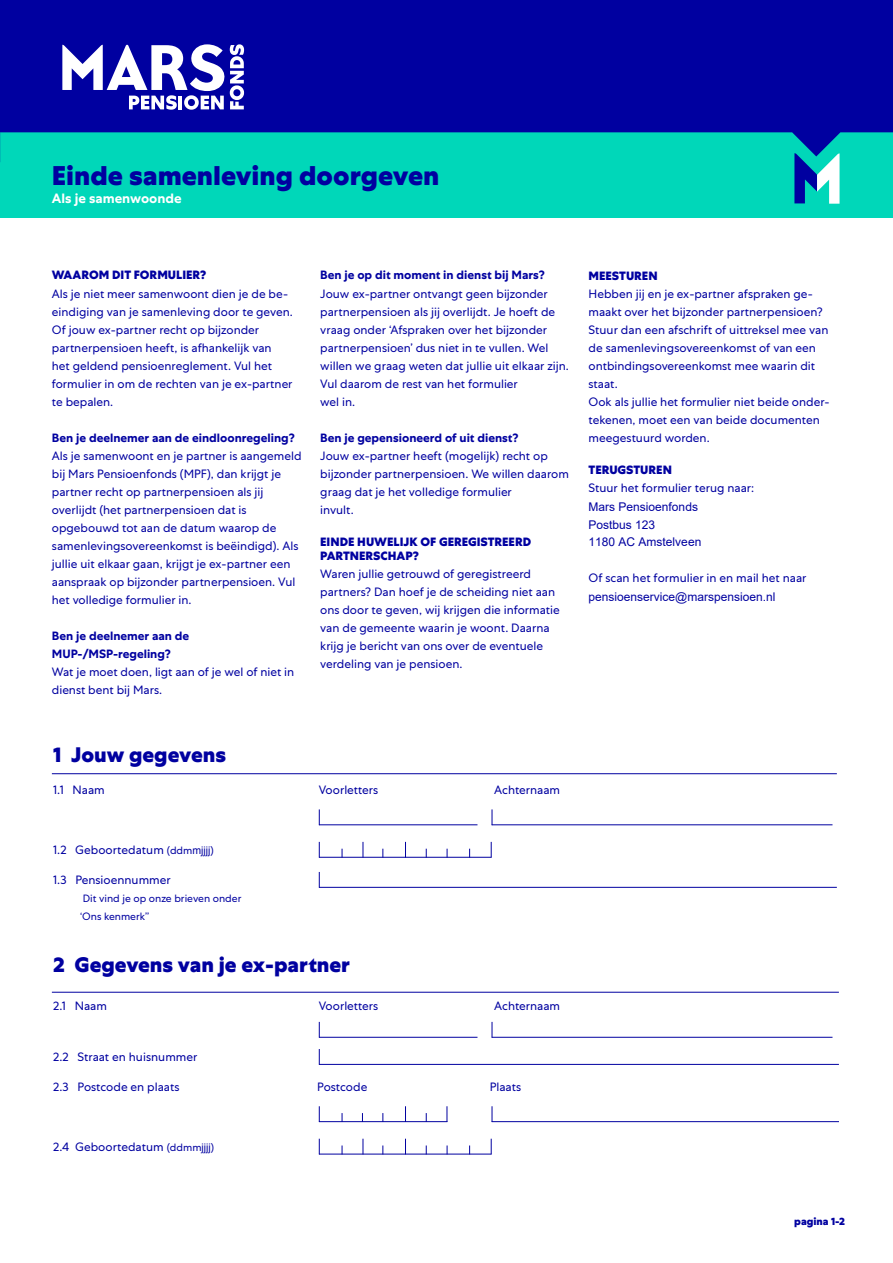
<style>
.page{position:relative;width:893px;height:1263px;background:#fff}
.page>*{position:absolute;margin:0;border:0;box-sizing:border-box;transform-origin:0 0}
.t1{font:800 27px "Mars Centra";color:#0000a0}
.t2{font:800 21px "Mars Centra";color:#0000a0}
.t3{font:700 13.5px "Mars Centra";color:#fff}
.t4{font:12px/18px "Mars Centra";color:#0000a0}
.t5{font:700 12px/18px "Mars Centra";color:#0000a0}
.t6{font:800 12px/14.4px "Mars Centra";color:#0000a0}
.t7{font:12px/17.4px "Arial";color:#0000a0}
.t8{font:10.5px/18px "Mars Centra";color:#0000a0}
.t9{font:800 10.5px "Mars Centra";color:#0000a0}
.s1{font-size:10.5px}
.s2{font-family:"Arial";font-size:10.5px}
</style>
<div class="page">
<hr style="left:52px;top:773px;width:785px;height:1px;background:#0000a0">
<hr style="left:319px;top:887px;width:518px;height:1px;background:#0000a0">
<svg style="left:319px;top:872px;width:1px;height:16px"></svg>
<hr style="left:319px;top:824px;width:158px;height:1px;background:#0000a0">
<svg style="left:319px;top:809px;width:1px;height:16px"></svg>
<hr style="left:492px;top:824px;width:340px;height:1px;background:#0000a0">
<svg style="left:492px;top:809px;width:1px;height:16px"></svg>
<hr style="left:319px;top:857px;width:172px;height:1px;background:#0000a0">
<svg style="left:319px;top:842px;width:1px;height:16px"></svg>
<svg style="left:491px;top:842px;width:1px;height:16px"></svg>
<svg style="left:405px;top:842px;width:1px;height:16px"></svg>
<svg style="left:363px;top:842px;width:1px;height:16px"></svg>
<hr style="left:319px;top:1037px;width:158px;height:1px;background:#0000a0">
<svg style="left:319px;top:1022px;width:1px;height:15px"></svg>
<hr style="left:492px;top:1037px;width:340px;height:1px;background:#0000a0">
<svg style="left:492px;top:1022px;width:1px;height:15px"></svg>
<hr style="left:52px;top:992px;width:787px;height:1px;background:#0000a0">
<hr style="left:319px;top:1064px;width:520px;height:1px;background:#0000a0">
<svg style="left:319px;top:1049px;width:1px;height:15px"></svg>
<hr style="left:492px;top:1121px;width:347px;height:1px;background:#0000a0">
<svg style="left:492px;top:1106px;width:1px;height:16px"></svg>
<hr style="left:319px;top:1121px;width:128px;height:1px;background:#0000a0">
<svg style="left:319px;top:1106px;width:1px;height:15px"></svg>
<svg style="left:447px;top:1106px;width:1px;height:16px"></svg>
<svg style="left:405px;top:1106px;width:1px;height:15px"></svg>
<hr style="left:319px;top:1154px;width:172px;height:1px;background:#0000a0">
<svg style="left:319px;top:1139px;width:1px;height:15px"></svg>
<svg style="left:491px;top:1139px;width:1px;height:15px"></svg>
<svg style="left:405px;top:1139px;width:1px;height:15px"></svg>
<svg style="left:363px;top:1139px;width:1px;height:15px"></svg>
<div style="left:0;top:132px;width:893px;height:86px;background:#00d7b9"></div>
<svg style="left:0;top:0;width:893px;height:162px;fill:#0000a0"></svg>
<svg style="left:794px;top:153px;width:45px;height:51px"></svg>
<svg style="left:62px;top:44px;width:182px;height:66px"></svg>
<h1 class="t1" style="left:52px;top:160px;width:389px">Einde samenleving doorgeven</h1>
<p class="t3" style="left:52px;top:191px;width:131px">Als je samenwoonde</p>
<p class="t6" style="left:52px;top:268px;width:156px">WAAROM DIT FORMULIER?</p>
<p class="t4" style="left:52px;top:284px;width:243px">Als je niet meer samenwoont dien je de be&shy;ëindiging van je samenleving door te geven.<br>Of jouw ex-partner recht op bijzonder partnerpensioen heeft, is afhankelijk van<br>het geldend pensioenreglement. Vul het formulier in om de rechten van je ex-partner te bepalen.</p>
<p class="t5" style="left:52px;top:428px;width:244px">Ben je deelnemer aan de eindloonregeling?</p>
<p class="t4" style="left:52px;top:446px;width:251px">Als je samenwoont en je partner is aangemeld bij Mars Pensioenfonds (MPF), dan krijgt je partner recht op partnerpensioen als jij overlijdt (het partnerpensioen dat is opgebouwd tot aan de datum waarop de samenlevingsovereenkomst is beëindigd). Als jullie uit elkaar gaan, krijgt je ex-partner een aanspraak op bijzonder partnerpensioen. Vul het volledige formulier in.</p>
<p class="t5" style="left:52px;top:626px;width:139px">Ben je deelnemer aan de<br>MUP-/MSP-regeling?</p>
<p class="t4" style="left:52px;top:662px;width:244px">Wat je moet doen, ligt aan of je wel of niet in dienst bent bij Mars.</p>
<p class="t5" style="left:320px;top:266px;width:226px">Ben je op dit moment in dienst bij Mars?</p>
<p class="t4" style="left:320px;top:284px;width:250px">Jouw ex-partner ontvangt geen bijzonder partnerpensioen als jij overlijdt. Je hoeft de vraag onder ‘Afspraken over het bijzonder partnerpensioen’ dus niet in te vullen. Wel willen we graag weten dat jullie uit elkaar zijn.<br>Vul daarom de rest van het formulier<br>wel in.</p>
<p class="t5" style="left:320px;top:428px;width:200px">Ben je gepensioneerd of uit dienst?</p>
<p class="t4" style="left:320px;top:446px;width:250px">Jouw ex-partner heeft (mogelijk) recht op bijzonder partnerpensioen. We willen daarom graag dat je het volledige formulier<br>invult.</p>
<p class="t6" style="left:320px;top:535px;width:212px">EINDE HUWELIJK OF GEREGISTREERD<br>PARTNERSCHAP?</p>
<p class="t4" style="left:320px;top:565px;width:241px">Waren jullie getrouwd of geregistreerd partners? Dan hoef je de scheiding niet aan ons door te geven, wij krijgen die informatie van de gemeente waarin je woont. Daarna krijg je bericht van ons over de eventuele verdeling van je pensioen.</p>
<h2 class="t2" style="left:53px;top:742px;width:174px">1 Jouw gegevens</h2>
<p class="t4" style="left:53px;top:780px;width:53px">1.1 Naam</p>
<p class="t4" style="left:319px;top:780px;width:61px">Voorletters</p>
<p class="t4" style="left:494px;top:780px;width:67px">Achternaam</p>
<p class="t4" style="left:53px;top:840px;width:162px">1.2 Geboortedatum <span class="s1">(ddm</span><span class="s2">mjjjj</span><span class="s1">)</span></p>
<p class="t4" style="left:53px;top:870px;width:119px">1.3 Pensioennummer</p>
<p class="t8" style="left:80px;top:889px;width:163px">Dit vind je op onze brieven onder ‘Ons kenmerk’’</p>
<h2 class="t2" style="left:53px;top:952px;width:298px">2 Gegevens van je ex-partner</h2>
<p class="t4" style="left:53px;top:996px;width:55px">2.1 Naam</p>
<p class="t4" style="left:319px;top:996px;width:61px">Voorletters</p>
<p class="t4" style="left:494px;top:996px;width:67px">Achternaam</p>
<p class="t4" style="left:53px;top:1047px;width:146px">2.2 Straat en huisnummer</p>
<p class="t4" style="left:53px;top:1077px;width:128px">2.3 Postcode en plaats</p>
<p class="t4" style="left:317px;top:1077px;width:52px">Postcode</p>
<p class="t4" style="left:490px;top:1077px;width:33px">Plaats</p>
<p class="t4" style="left:53px;top:1137px;width:163px">2.4 Geboortedatum <span class="s1">(ddmm</span><span class="s2">jjjj</span><span class="s1">)</span></p>
<p class="t6" style="left:589px;top:268px;width:71px">MEESTUREN</p>
<p class="t4" style="left:589px;top:284px;width:242px">Hebben jij en je ex-partner afspraken ge&shy;maakt over het bijzonder partnerpensioen?<br>Stuur dan een afschrift of uittreksel mee van de samenlevingsovereenkomst of van een ontbindingsovereenkomst mee waarin dit staat.<br>Ook als jullie het formulier niet beide onder&shy;tekenen, moet een van beide documenten meegestuurd worden.</p>
<p class="t6" style="left:589px;top:463px;width:85px">TERUGSTUREN</p>
<p class="t4" style="left:589px;top:479px;width:167px">Stuur het formulier terug naar:</p>
<p class="t7" style="left:589px;top:498px;width:114px">Mars Pensioenfonds<br>Postbus 123<br>1180 AC Amstelveen</p>
<p class="t4" style="left:589px;top:569px;width:219px">Of scan het formulier in en mail het naar</p>
<p class="t7" style="left:589px;top:588px;width:188px">pensioenservice@marspensioen.nl</p>
<p class="t9" style="left:794px;top:1215px;width:52px">pagina 1-2</p>
</div>
